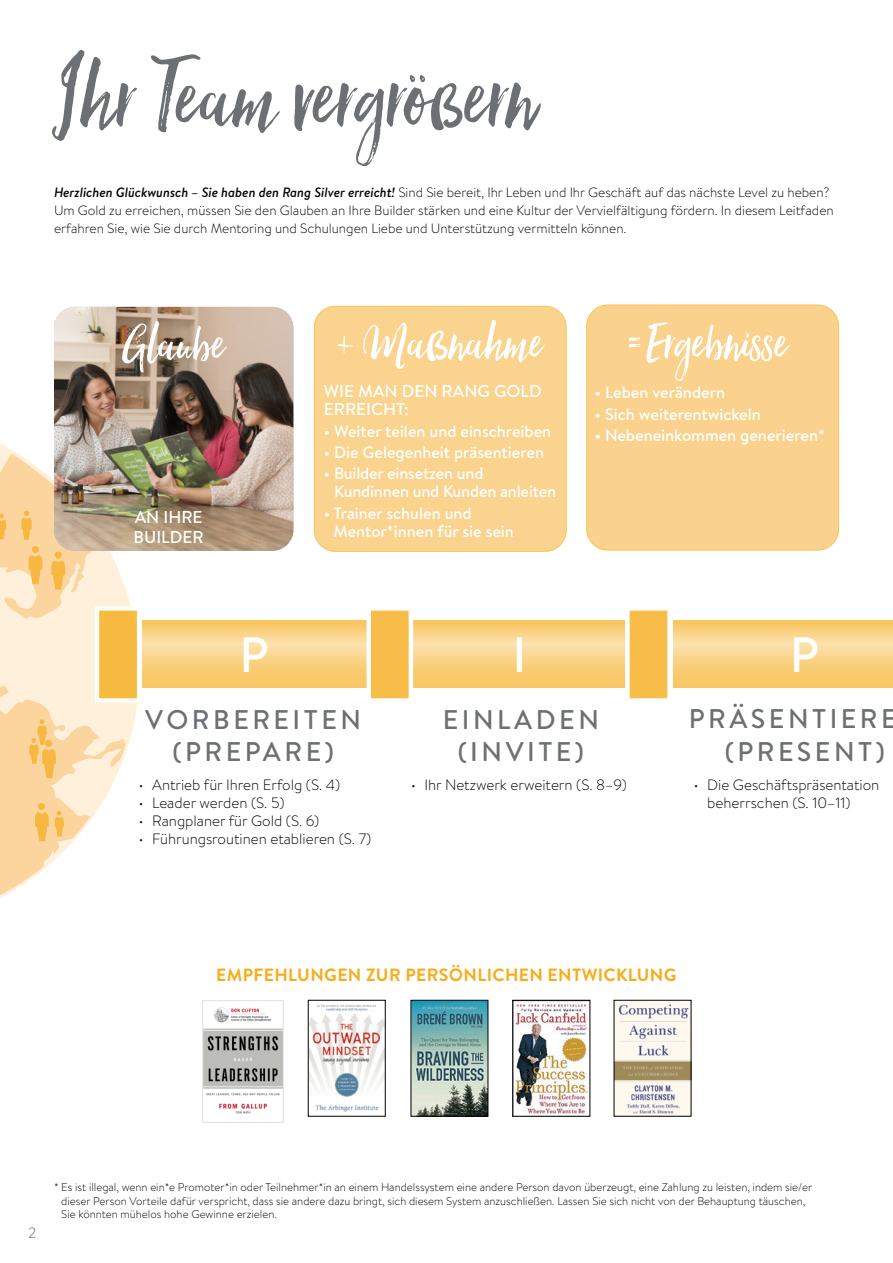
<style>
.page{position:relative;width:893px;height:1263px;background:#fff}
.page>*{position:absolute;margin:0;border:0;box-sizing:border-box;transform-origin:0 0}
.t1{font:112.5px "Hello Beautiful";color:#6c7074}
.t2{font:63px "Hello Beautiful";color:#fff}
.t3{font:500 49.5px "Brandon Text";color:#fff}
.t4{font:500 27px/32.4px "Brandon Text";letter-spacing:.13em;color:#6c7074;text-align:center}
.t5{font:700 17.7px "Brandon Text";letter-spacing:.02em;color:#f6ad1b}
.t6{font:500 17.25px/18px "Brandon Text";color:#fff}
.t7{font:500 16.5px/18px "Brandon Text";color:#fff}
.t8{font:300 15px/18px "Brandon Text";color:#000}
.t9{font:300 15px "Gotham Narrow";color:#6c7074}
.t10{font:300 13.5px/18px "Brandon Text";color:#000}
.t11{font:300 11.25px/13.5px "Brandon Text";color:#000}
.s1{font-family:"Bali Beach";font-size:78px}
.s2{font-weight:500;font-style:italic}
.s3{font-family:"Bali Beach";font-size:51px}
</style>
<div class="page">
<img style="left:515px;top:1003px;width:73px;height:111px">
<svg style="left:0;top:444px;width:138px;height:304px;fill:#fef0da"></svg>
<svg style="left:0;top:685px;width:127px;height:213px"></svg>
<svg style="left:0;top:453px;width:94px;height:166px;background:#fcdbaa"></svg>
<svg style="left:142px;top:621px;width:224px;height:67px;background:#f9d181"></svg>
<svg style="left:414px;top:621px;width:211px;height:67px;background:#f9d181"></svg>
<svg style="left:673px;top:621px;width:220px;height:67px;background:#f9d181"></svg>
<div style="left:95px;top:606px;width:46px;height:97px;background:#f7ba41;border:4px solid #fff"></div>
<div style="left:366px;top:606px;width:47px;height:97px;background:#f7bd48;border:4px solid #fff"></div>
<div style="left:625px;top:606px;width:47px;height:97px;background:#f7bd48;border:4px solid #fff"></div>
<img style="left:54px;top:307px;width:239px;height:244px">
<div style="left:314px;top:306px;width:252px;height:245px;background:#fad38e;border-radius:21px"></div>
<div style="left:314px;top:306px;width:253px;height:246px;border:1px solid #f6ad1b;border-radius:21px"></div>
<div style="left:587px;top:305px;width:252px;height:245px;background:#fad28d;border-radius:21px"></div>
<div style="left:586px;top:305px;width:253px;height:245px;border:1px solid #f6ad1b;border-radius:21px"></div>
<img style="left:310px;top:1005px;width:73px;height:107px">
<img style="left:616px;top:1002px;width:73px;height:112px">
<img style="left:413px;top:1002px;width:73px;height:112px">
<div style="left:411px;top:1000px;width:77px;height:116px;border:1px solid #000"></div>
<img style="left:202px;top:1000px;width:82px;height:123px">
<h1 class="t1" style="left:54px;top:33px;width:484px">Ihr Team vergrö<span class="s1">ß</span>ern</h1>
<p class="t10" style="left:54px;top:183px;width:781px"><span class="s2">Herzlichen Glückwunsch – Sie haben den Rang Silver erreicht!</span> Sind Sie bereit, Ihr Leben und Ihr Geschäft auf das nächste Level zu heben?<br>Um Gold zu erreichen, müssen Sie den Glauben an Ihre Builder stärken und eine Kultur der Vervielfältigung fördern. In diesem Leitfaden erfahren Sie, wie Sie durch Mentoring und Schulungen Liebe und Unterstützung vermitteln können.</p>
<h2 class="t2" style="left:123px;top:308px;width:103px">Glaube</h2>
<h2 class="t2" style="left:336px;top:307px;width:208px">+ Ma<span class="s3">ß</span>nahme</h2>
<h2 class="t2" style="left:624px;top:307px;width:165px">=Ergebnisse</h2>
<p class="t6" style="left:324px;top:382px;width:220px">WIE MAN DEN RANG GOLD<br>ERREICHT:</p>
<p class="t7" style="left:324px;top:421px;width:229px">• Weiter teilen und einschreiben</p>
<p class="t7" style="left:324px;top:443px;width:222px">• Die Gelegenheit präsentieren</p>
<p class="t7" style="left:334px;top:464px;width:224px;text-indent:-10px">• Builder einsetzen und<br>Kundinnen und Kunden anleiten</p>
<p class="t7" style="left:334px;top:504px;width:182px;text-indent:-10px">• Trainer schulen und<br>Mentor*innen für sie sein</p>
<p class="t7" style="left:595px;top:383px;width:132px">• Leben verändern</p>
<p class="t7" style="left:595px;top:405px;width:168px">• Sich weiterentwickeln</p>
<p class="t7" style="left:595px;top:426px;width:232px">• Nebeneinkommen generieren*</p>
<p class="t6" style="left:133px;top:507px;width:72px;line-height:19.5px">AN IHRE<br>BUILDER</p>
<h3 class="t3" style="left:240px;top:621px;width:31px">P</h3>
<h3 class="t3" style="left:512px;top:621px;width:16px">I</h3>
<h3 class="t3" style="left:790px;top:621px;width:31px">P</h3>
<h3 class="t4" style="left:145px;top:702px;width:217px">VORBEREITEN (PREPARE)</h3>
<p class="t8" style="left:139px;top:775px;width:203px">• Antrieb für Ihren Erfolg (S. 4)</p>
<p class="t8" style="left:139px;top:793px;width:147px">• Leader werden (S. 5)</p>
<p class="t8" style="left:139px;top:811px;width:182px">• Rangplaner für Gold (S. 6)</p>
<p class="t8" style="left:139px;top:829px;width:234px">• Führungsroutinen etablieren (S. 7)</p>
<h3 class="t4" style="left:443px;top:702px;width:158px">EINLADEN (INVITE)</h3>
<p class="t8" style="left:411px;top:775px;width:217px">• Ihr Netzwerk erweitern (S. 8–9)</p>
<h3 class="t4" style="left:725px;top:702px;width:174px;text-align:left;text-indent:-36px">PRÄSENTIERE (PRESENT)</h3>
<p class="t8" style="left:707px;top:775px;width:174px;text-indent:-14px">• Die Geschäftspräsentation beherrschen (S. 10–11)</p>
<h3 class="t5" style="left:216px;top:963px;width:462px">EMPFEHLUNGEN ZUR PERSÖNLICHEN ENTWICKLUNG</h3>
<p class="t9" style="left:29px;top:1223px;width:9px">2</p>
<p class="t11" style="left:61px;top:1180px;width:752px;text-indent:-7px">* Es ist illegal, wenn ein*e Promoter*in oder Teilnehmer*in an einem Handelssystem eine andere Person davon überzeugt, eine Zahlung zu leisten, indem sie/er dieser Person Vorteile dafür verspricht, dass sie andere dazu bringt, sich diesem System anzuschließen. Lassen Sie sich nicht von der Behauptung täuschen,<br>Sie könnten mühelos hohe Gewinne erzielen.</p>
</div>
